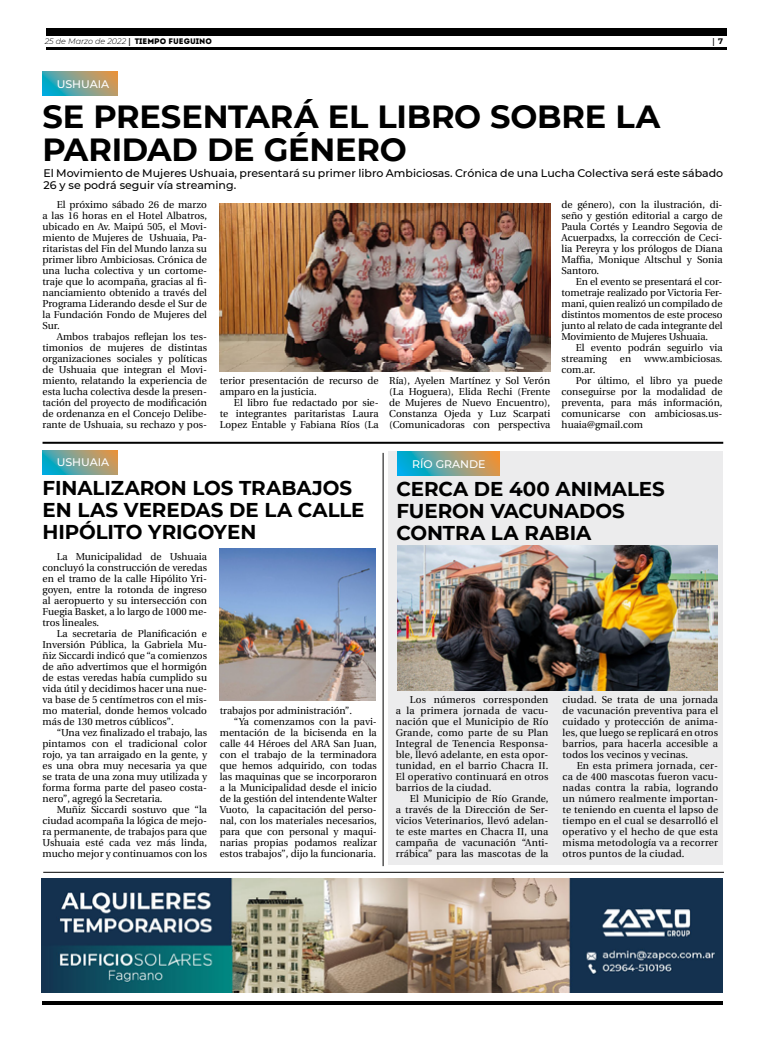
<style>
.page{position:relative;width:780px;height:1049px;background:#fff}
.page>*{position:absolute;margin:0;border:0;box-sizing:border-box;transform-origin:0 0}
.t1{font:700 32px/33px "Montserrat";letter-spacing:-.005em;color:#000}
.t2{font:700 20px/22px "Montserrat";letter-spacing:-.005em;color:#000}
.t3{font:500 11px/12px "Montserrat";color:#000}
.t4{font:500 11px "Montserrat";color:#fff}
.t5{font:10px/11px "Utopia";color:#000;text-align:justify}
.t6{font:italic 300 8px "Montserrat";color:#000}
.t7{font:700 8px "Utopia";color:#000}
.s1{font-family:"Utopia";font-weight:700;font-style:normal}
.s2{font-family:"Intro";font-weight:400;font-style:normal}
.s3{font-family:"Montserrat"}
</style>
<div class="page">
<hr style="left:46px;top:48px;width:680px;height:2px;background:#000">
<div style="left:46px;top:28px;width:680px;height:7px;background:#000"></div>
<hr style="left:43px;top:1001px;width:680px;height:4px;background:#000">
<img style="left:42px;top:878px;width:680px;height:114px">
<hr style="left:43px;top:872px;width:681px;height:1px;background:#000">
<svg style="left:43px;top:72px;width:75px;height:24px;background:#7aa18f"></svg>
<svg style="left:43px;top:450px;width:75px;height:24px;background:#7ca18e"></svg>
<hr style="left:43px;top:442px;width:680px;height:2px;background:#000">
<div style="left:388px;top:451px;width:335px;height:414px;background:#ececed"></div>
<svg style="left:398px;top:451px;width:101px;height:25px;background:#77a18f"></svg>
<img style="left:220px;top:203px;width:330px;height:168px">
<hr style="left:382px;top:453px;width:1px;height:413px;background:#000">
<img style="left:398px;top:545px;width:320px;height:146px">
<img style="left:220px;top:549px;width:155px;height:151px">
<p class="t6" style="left:45px;top:36px;width:169px">25 de Marzo de 2022 <span class="s1">|</span> <span class="s2">TIEMPO FUEGUINO</span></p>
<p class="t7" style="left:712px;top:37px;width:12px">| <span class="s3">7</span></p>
<p class="t4" style="left:57px;top:76px;width:54px">USHUAIA</p>
<h1 class="t1" style="left:43px;top:99px;width:619px">SE PRESENTARÁ EL LIBRO SOBRE LA<br>PARIDAD DE GÉNERO</h1>
<p class="t3" style="left:43px;top:167px;width:681px">El Movimiento de Mujeres Ushuaia, presentará su primer libro Ambiciosas. Crónica de una Lucha Colectiva será este sábado<br>26 y se podrá seguir vía streaming.</p>
<p class="t5" style="left:43px;top:199px;width:166px;text-indent:14px">El próximo sábado 26 de marzo a las 16 horas en el Hotel Albatros, ubicado en Av. Maipú 505, el Movi&shy;miento de Mujeres de Ushuaia, Pa&shy;ritaristas del Fin del Mundo lanza su primer libro Ambiciosas. Crónica de una lucha colectiva y un cortome&shy;traje que lo acompaña, gracias al fi&shy;nanciamiento obtenido a través del Programa Liderando desde el Sur de la Fundación Fondo de Mujeres del Sur.</p>
<p class="t5" style="left:43px;top:331px;width:166px;text-indent:14px">Ambos trabajos reflejan los tes&shy;timonios de mujeres de distintas organizaciones sociales y políticas de Ushuaia que integran el Movi&shy;miento, relatando la experiencia de esta lucha colectiva desde la presen&shy;tación del proyecto de modificación de ordenanza en el Concejo Delibe&shy;rante de Ushuaia, su rechazo y pos-</p>
<p class="t4" style="left:57px;top:455px;width:54px">USHUAIA</p>
<p class="t5" style="left:220px;top:375px;width:160px">terior presentación de recurso de amparo en la justicia.</p>
<p class="t5" style="left:220px;top:397px;width:160px;text-indent:14px">El libro fue redactado por sie&shy;te integrantes paritaristas Laura Lopez Entable y Fabiana Ríos (La</p>
<h2 class="t2" style="left:43px;top:476px;width:323px">FINALIZARON LOS TRABAJOS<br>EN LAS VEREDAS DE LA CALLE<br>HIPÓLITO YRIGOYEN</h2>
<p class="t5" style="left:43px;top:551px;width:166px;text-indent:14px">La Municipalidad de Ushuaia concluyó la construcción de veredas en el tramo de la calle Hipólito Yri&shy;goyen, entre la rotonda de ingreso al aeropuerto y su intersección con Fuegia Basket, a lo largo de 1000 me&shy;tros lineales.</p>
<p class="t5" style="left:43px;top:628px;width:166px;text-indent:14px">La secretaria de Planificación e Inversión Pública, la Gabriela Mu&shy;ñiz Siccardi indicó que “a comienzos de año advertimos que el hormigón de estas veredas había cumplido su vida útil y decidimos hacer una nue&shy;va base de 5 centímetros con el mis&shy;mo material, donde hemos volcado más de 130 metros cúblicos”.</p>
<p class="t5" style="left:43px;top:727px;width:166px;text-indent:14px">“Una vez finalizado el trabajo, las pintamos con el tradicional color rojo, ya tan arraigado en la gente, y es una obra muy necesaria ya que se trata de una zona muy utilizada y forma forma parte del paseo costa&shy;nero”, agregó la Secretaria.</p>
<p class="t5" style="left:43px;top:804px;width:166px;text-indent:14px">Muñiz Siccardi sostuvo que “la ciudad acompaña la lógica de mejo&shy;ra permanente, de trabajos para que Ushuaia esté cada vez más linda, mucho mejor y continuamos con los</p>
<p class="t5" style="left:220px;top:705px;width:134px">trabajos por administración”.</p>
<p class="t5" style="left:234px;top:716px;width:144px">“Ya comenzamos con la pavi-</p>
<p class="t5" style="left:220px;top:727px;width:158px">mentación de la bicisenda en la</p>
<p class="t5" style="left:220px;top:738px;width:159px">calle 44 Héroes del ARA San Juan,</p>
<p class="t5" style="left:220px;top:749px;width:158px">con el trabajo de la terminadora</p>
<p class="t5" style="left:220px;top:760px;width:159px">que hemos adquirido, con todas</p>
<p class="t5" style="left:220px;top:771px;width:158px">las maquinas que se incorporaron</p>
<p class="t5" style="left:220px;top:782px;width:159px">a la Municipalidad desde el inicio</p>
<p class="t5" style="left:220px;top:793px;width:159px">de la gestión del intendente Walter</p>
<p class="t5" style="left:220px;top:804px;width:158px">Vuoto, la capacitación del perso-</p>
<p class="t5" style="left:220px;top:815px;width:158px">nal, con los materiales necesarios,</p>
<p class="t5" style="left:220px;top:826px;width:158px">para que con personal y maqui-</p>
<p class="t5" style="left:220px;top:837px;width:159px">narias propias podamos realizar</p>
<p class="t5" style="left:220px;top:848px;width:158px">estos trabajos”, dijo la funcionaria.</p>
<p class="t5" style="left:389px;top:375px;width:162px">Ría), Ayelen Martínez y Sol Verón (La Hoguera), Elida Rechi (Frente de Mujeres de Nuevo Encuentro), Constanza Ojeda y Luz Scarpati (Comunicadoras con perspectiva</p>
<p class="t4" style="left:412px;top:456px;width:75px">RÍO GRANDE</p>
<p class="t5" style="left:561px;top:199px;width:162px">de género), con la ilustración, di&shy;seño y gestión editorial a cargo de Paula Cortés y Leandro Segovia de Acuerpadxs, la corrección de Ceci&shy;lia Pereyra y los prólogos de Diana Maffia, Monique Altschul y Sonia Santoro.</p>
<p class="t5" style="left:561px;top:276px;width:162px;text-indent:14px">En el evento se presentará el cor&shy;tometraje realizado por Victoria Fer&shy;mani, quien realizó un compilado de distintos momentos de este proceso junto al relato de cada integrante del Movimiento de Mujeres Ushuaia.</p>
<p class="t5" style="left:561px;top:342px;width:162px;text-indent:14px">El evento podrán seguirlo via streaming</p>
<p class="t5" style="left:620px;top:353px;width:13px">en</p>
<p class="t5" style="left:644px;top:353px;width:80px">www.ambiciosas.</p>
<p class="t5" style="left:561px;top:364px;width:35px">com.ar.</p>
<p class="t5" style="left:575px;top:375px;width:148px">Por último, el libro ya puede</p>
<p class="t5" style="left:561px;top:386px;width:162px">conseguirse por la modalidad de</p>
<p class="t5" style="left:561px;top:397px;width:162px">preventa, para más información,</p>
<p class="t5" style="left:561px;top:408px;width:162px">comunicarse con ambiciosas.us-</p>
<p class="t5" style="left:561px;top:419px;width:83px">huaia@gmail.com</p>
<h2 class="t2" style="left:396px;top:477px;width:270px">CERCA DE 400 ANIMALES<br>FUERON VACUNADOS<br>CONTRA LA RABIA</h2>
<p class="t5" style="left:395px;top:694px;width:154px;text-indent:14px">Los números corresponden a la primera jornada de vacu&shy;nación que el Municipio de Río Grande, como parte de su Plan Integral de Tenencia Responsa&shy;ble, llevó adelante, en esta opor&shy;tunidad, en el barrio Chacra II.<br>El operativo continuará en otros barrios de la ciudad.</p>
<p class="t5" style="left:395px;top:793px;width:154px;text-indent:14px">El Municipio de Río Grande, a través de la Dirección de Ser&shy;vicios Veterinarios, llevó adelan&shy;te este martes en Chacra II, una campaña de vacunación “Anti&shy;rrábica” para las mascotas de la</p>
<p class="t5" style="left:562px;top:694px;width:157px">ciudad. Se trata de una jornada de vacunación preventiva para el cuidado y protección de anima&shy;les, que luego se replicará en otros barrios, para hacerla accesible a todos los vecinos y vecinas.</p>
<p class="t5" style="left:562px;top:760px;width:157px;text-indent:14px">En esta primera jornada, cer&shy;ca de 400 mascotas fueron vacu&shy;nadas contra la rabia, logrando un número realmente importan&shy;te teniendo en cuenta el lapso de tiempo en el cual se desarrolló el operativo y el hecho de que esta misma metodología va a recorrer otros puntos de la ciudad.</p>
</div>
